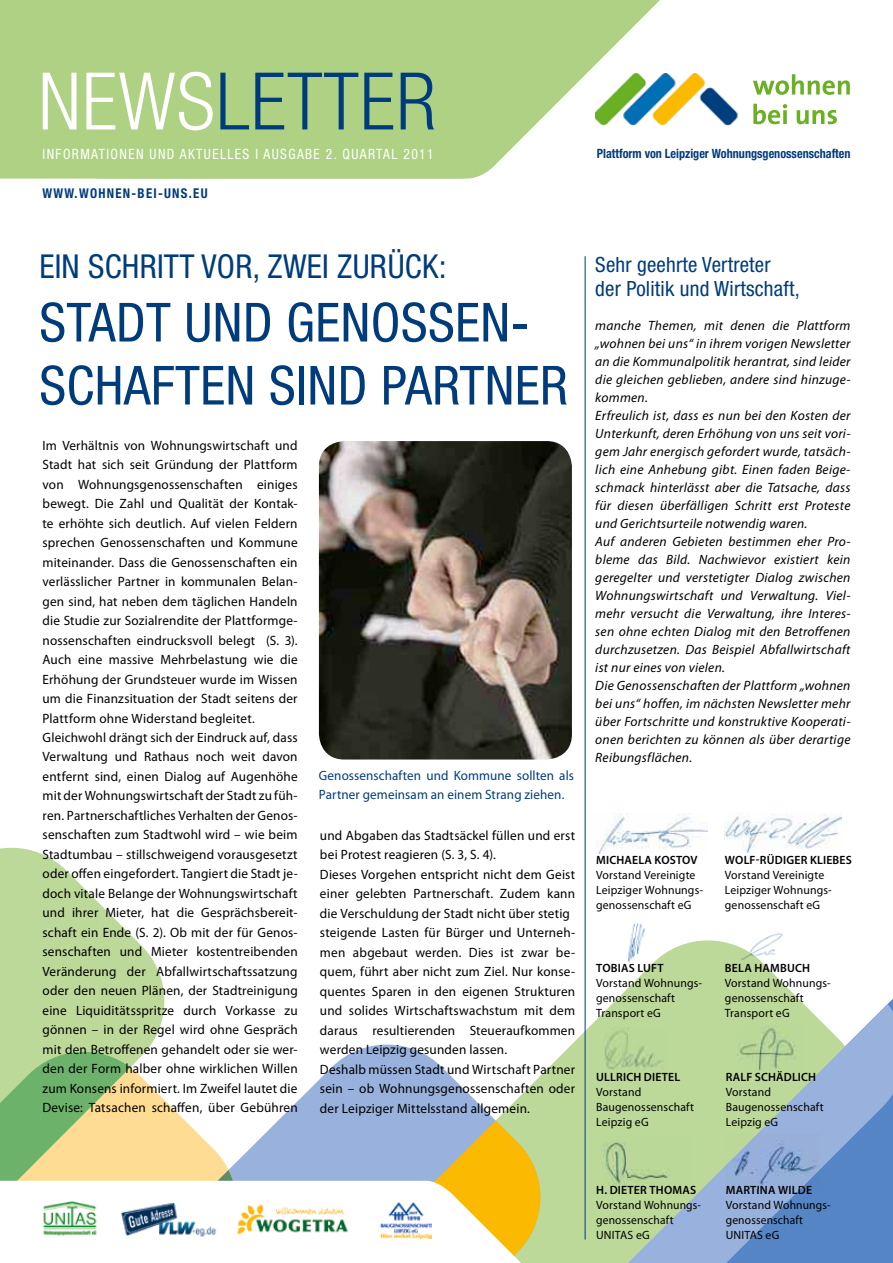
<style>
.page{position:relative;width:893px;height:1263px;background:#fff}
.page>*{position:absolute;margin:0;border:0;box-sizing:border-box;transform-origin:0 0}
.t1{font:300 condensed 79.5px "Helvetica Neue LT Std";letter-spacing:.015em;color:#003c7c}
.t2{font:condensed 54px/63px "Helvetica Neue LT Std";letter-spacing:.01em;color:#003c7c}
.t3{font:condensed 33px "Helvetica Neue LT Std";letter-spacing:.01em;color:#003c7c}
.t4{font:condensed 21px/24px "Helvetica Neue LT Std";letter-spacing:.01em;color:#003c7c}
.t5{font:condensed 14.25px "Helvetica Neue LT Std";letter-spacing:.105em;color:#fff;scale:.95 1}
.t6{font:13.5px/19.5px "Myriad Pro";letter-spacing:.015em;color:#000}
.t7{font:italic 13.5px/18px "Myriad Pro";letter-spacing:.02em;color:#000}
.t8{font:13.5px/19.5px "Myriad Pro";letter-spacing:.01em;color:#003c7c}
.t9{font:700 condensed 13.5px "Helvetica Neue LT Std";letter-spacing:.1em;color:#003c7c;scale:.95 1}
.t10{font:700 condensed 12.75px "Helvetica Neue LT Std";color:#003c7c;scale:.95 1}
.t11{font:12px/15px "Myriad Pro";letter-spacing:.015em;color:#000}
.t12{font:600 12px "Myriad Pro";letter-spacing:.02em;color:#000}
.s1{color:#fff}
</style>
<div class="page">
<svg style="left:584px;top:933px;width:220px;height:71px;fill:#bdd99a"></svg>
<svg style="left:537px;top:1004px;width:356px;height:259px;background:#a5c3b5"></svg>
<svg style="left:0;top:847px;width:165px;height:197px;fill:#bdd99a"></svg>
<svg style="left:487px;top:0;width:173px;height:172px;fill:#aed184"></svg>
<div style="left:0;top:0;width:487px;height:179px;background:#aed184"></div>
<svg style="left:0;top:1044px;width:537px;height:219px"></svg>
<img style="left:41px;top:1189px;width:390px;height:50px">
<hr style="left:585px;top:256px;width:1px;height:983px;background:#003c7c">
<img style="left:598px;top:813px;width:109px;height:40px">
<img style="left:725px;top:814px;width:116px;height:38px">
<img style="left:626px;top:923px;width:20px;height:40px">
<img style="left:733px;top:933px;width:57px;height:30px">
<img style="left:733px;top:944px;width:30px;height:19px">
<img style="left:737px;top:1026px;width:67px;height:45px">
<img style="left:752px;top:1071px;width:31px;height:1px">
<img style="left:604px;top:1027px;width:64px;height:43px">
<img style="left:725px;top:1134px;width:94px;height:55px">
<svg style="left:726px;top:1186px;width:24px;height:3px"></svg>
<img style="left:750px;top:1186px;width:26px;height:3px">
<svg style="left:778px;top:1186px;width:34px;height:3px"></svg>
<img style="left:601px;top:1136px;width:91px;height:50px">
<svg style="left:601px;top:1186px;width:91px;height:1px"></svg>
<img style="left:319px;top:441px;width:253px;height:318px;border-radius:26px">
<img style="left:595px;top:73px;width:143px;height:64px">
<svg style="left:753px;top:74px;width:97px;height:21px"></svg>
<svg style="left:753px;top:104px;width:34px;height:20px"></svg>
<svg style="left:797px;top:110px;width:40px;height:14px"></svg>
<h1 class="t1" style="left:38px;top:56px;width:399px"><span class="s1">NEWS</span>LETTER</h1>
<p class="t5" style="left:43px;top:149px;width:413px">INFORMATIONEN UND AKTUELLES I AUSGABE 2. QUARTAL 2011</p>
<p class="t9" style="left:43px;top:186px;width:175px">WWW.WOHNEN-BEI-UNS.EU</p>
<p class="t10" style="left:597px;top:147px;width:269px">Plattform von Leipziger Wohnungsgenossenschaften</p>
<h3 class="t3" style="left:39px;top:255px;width:409px">EIN SCHRITT VOR, ZWEI ZURÜCK:</h3>
<h2 class="t2" style="left:39px;top:297px;width:530px">STADT UND GENOSSEN-<br>SCHAFTEN SIND PARTNER</h2>
<p class="t6" style="left:43px;top:437px;width:257px">Im Verhältnis von Wohnungswirtschaft und Stadt hat sich seit Gründung der Plattform von Wohnungsgenossenschaften einiges bewegt. Die Zahl und Qualität der Kontak&shy;te erhöhte sich deutlich. Auf vielen Feldern sprechen Genossenschaften und Kommune miteinander. Dass die Genossenschaften ein verlässlicher Partner in kommunalen Belan&shy;gen sind, hat neben dem täglichen Handeln die Studie zur Sozialrendite der Plattformge&shy;nossenschaften eindrucksvoll belegt (S. 3).<br>Auch eine massive Mehrbelastung wie die Erhöhung der Grundsteuer wurde im Wissen um die Finanzsituation der Stadt seitens der Plattform ohne Widerstand begleitet.<br>Gleichwohl drängt sich der Eindruck auf, dass Verwaltung und Rathaus noch weit davon entfernt sind, einen Dialog auf Augenhöhe mit der Wohnungswirtschaft der Stadt zu füh&shy;ren. Partnerschaftliches Verhalten der Genos&shy;senschaften zum Stadtwohl wird – wie beim Stadtumbau – stillschweigend vorausgesetzt oder offen eingefordert. Tangiert die Stadt je&shy;doch vitale Belange der Wohnungswirtschaft und ihrer Mieter, hat die Gesprächsbereit&shy;schaft ein Ende (S. 2). Ob mit der für Genos&shy;senschaften und Mieter kostentreibenden Veränderung der Abfallwirtschaftssatzung oder den neuen Plänen, der Stadtreinigung eine Liquiditätsspritze durch Vorkasse zu gönnen – in der Regel wird ohne Gespräch mit den Betroffenen gehandelt oder sie wer&shy;den der Form halber ohne wirklichen Willen zum Konsens informiert. Im Zweifel lautet die Devise: Tatsachen schaffen, über Gebühren</p>
<p class="t8" style="left:319px;top:767px;width:257px">Genossenschaften und Kommune sollten als<br>Partner gemeinsam an einem Strang ziehen.</p>
<p class="t6" style="left:320px;top:827px;width:257px">und Abgaben das Stadtsäckel füllen und erst bei Protest reagieren (S. 3, S. 4).<br>Dieses Vorgehen entspricht nicht dem Geist einer gelebten Partnerschaft. Zudem kann die Verschuldung der Stadt nicht über stetig steigende Lasten für Bürger und Unterneh&shy;men abgebaut werden. Dies ist zwar be&shy;quem, führt aber nicht zum Ziel. Nur konse&shy;quentes Sparen in den eigenen Strukturen und solides Wirtschaftswachstum mit dem daraus resultierenden Steueraufkommen werden Leipzig gesunden lassen.<br>Deshalb müssen Stadt und Wirtschaft Partner sein – ob Wohnungsgenossenschaften oder der Leipziger Mittelsstand allgemein.</p>
<h3 class="t4" style="left:595px;top:255px;width:206px">Sehr geehrte Vertreter der Politik und Wirtschaft,</h3>
<p class="t7" style="left:595px;top:318px;width:257px">manche Themen, mit denen die Plattform „wohnen bei uns“ in ihrem vorigen Newsletter an die Kommunalpolitik herantrat, sind leider die gleichen geblieben, andere sind hinzuge&shy;kommen.<br>Erfreulich ist, dass es nun bei den Kosten der Unterkunft, deren Erhöhung von uns seit vori&shy;gem Jahr energisch gefordert wurde, tatsäch&shy;lich eine Anhebung gibt. Einen faden Beige&shy;schmack hinterlässt aber die Tatsache, dass für diesen überfälligen Schritt erst Proteste und Gerichtsurteile notwendig waren.<br>Auf anderen Gebieten bestimmen eher Pro&shy;bleme das Bild. Nachwievor existiert kein geregelter und verstetigter Dialog zwischen Wohnungswirtschaft und Verwaltung. Viel&shy;mehr versucht die Verwaltung, ihre Interes&shy;sen ohne echten Dialog mit den Betroffenen durchzusetzen. Das Beispiel Abfallwirtschaft ist nur eines von vielen.<br>Die Genossenschaften der Plattform „wohnen bei uns“ hoffen, im nächsten Newsletter mehr über Fortschritte und konstruktive Kooperati&shy;onen berichten zu können als über derartige Reibungsflächen.</p>
<p class="t12" style="left:596px;top:856px;width:103px">MICHAELA KOSTOV</p>
<p class="t11" style="left:596px;top:869px;width:108px">Vorstand Vereinigte<br>Leipziger Wohnungs&shy;genossenschaft eG</p>
<p class="t12" style="left:596px;top:963px;width:69px">TOBIAS LUFT</p>
<p class="t11" style="left:596px;top:977px;width:107px">Vorstand Wohnungs&shy;genossenschaft<br>Transport eG</p>
<p class="t12" style="left:725px;top:856px;width:129px">WOLF-RÜDIGER KLIEBES</p>
<p class="t11" style="left:725px;top:869px;width:108px">Vorstand Vereinigte<br>Leipziger Wohnungs&shy;genossenschaft eG</p>
<p class="t12" style="left:725px;top:963px;width:87px">BELA HAMBUCH</p>
<p class="t11" style="left:725px;top:977px;width:107px">Vorstand Wohnungs&shy;genossenschaft<br>Transport eG</p>
<p class="t12" style="left:596px;top:1072px;width:85px">ULLRICH DIETEL</p>
<p class="t12" style="left:776px;top:1072px;width:9px">Ä</p>
<p class="t11" style="left:596px;top:1085px;width:99px">Vorstand<br>Baugenossenschaft<br>Leipzig eG</p>
<p class="t12" style="left:726px;top:1072px;width:92px">RALF SCH DLICH</p>
<p class="t11" style="left:726px;top:1085px;width:99px">Vorstand<br>Baugenossenschaft<br>Leipzig eG</p>
<p class="t12" style="left:596px;top:1185px;width:102px">H DIETER THOMAS</p>
<p class="t12" style="left:726px;top:1185px;width:88px">MARTINA WILDE</p>
<p class="t12" style="left:604px;top:1185px;width:4px">.</p>
<p class="t11" style="left:596px;top:1199px;width:106px">Vorstand Wohnungs&shy;genossenschaft<br>UNITAS eG</p>
<p class="t11" style="left:726px;top:1199px;width:106px">Vorstand Wohnungs&shy;genossenschaft<br>UNITAS eG</p>
</div>
